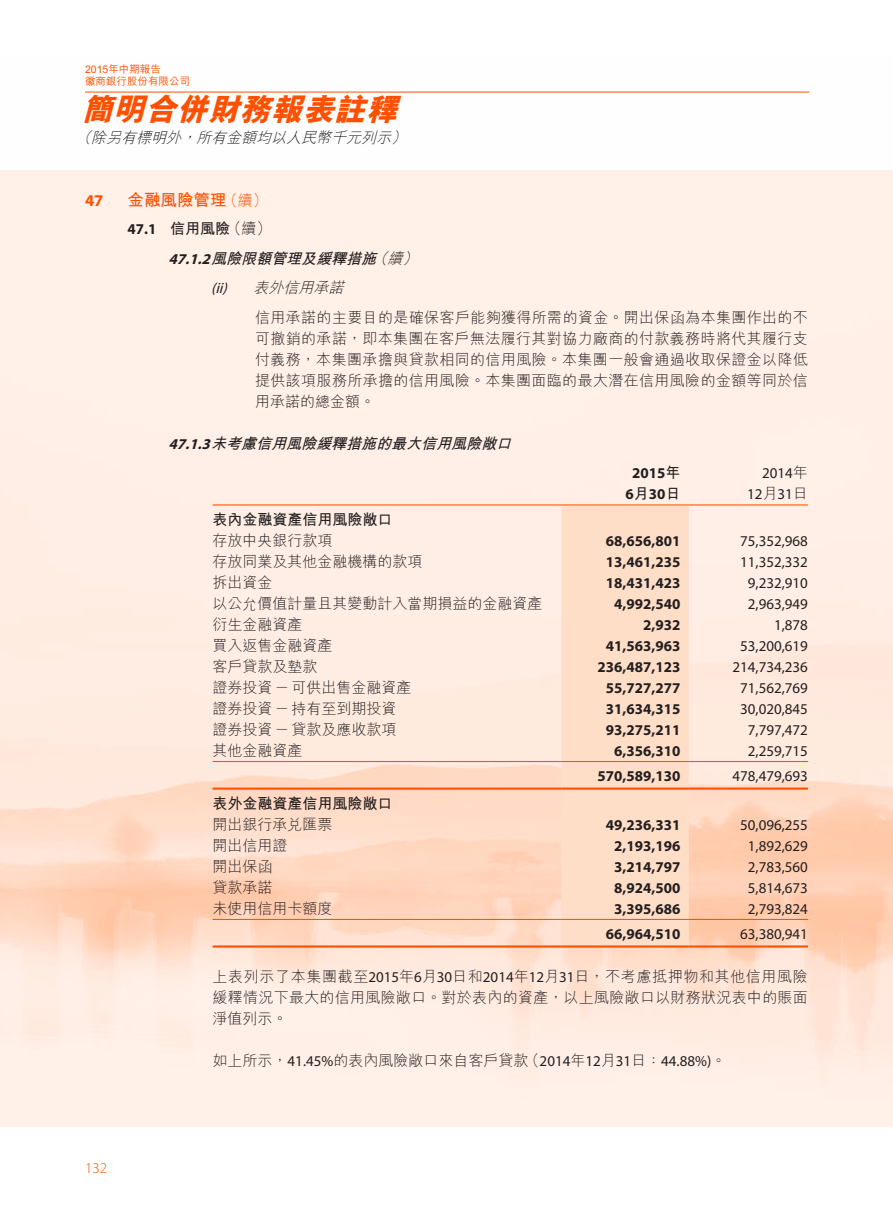
<style>
.page{position:relative;width:893px;height:1212px;background:#fff}
.page>*{position:absolute;margin:0;border:0;box-sizing:border-box;transform-origin:0 0}
.t1{font:italic 800 31.5px "M Hei HK";color:#ff5000}
.t2{font:700 16.5px "M Hei HK";color:#ff5000}
.t3{font:700 16.5px "Myriad Pro";color:#ff5000}
.t4{font:300 15px/21px "M Hei HK";color:#231f20;text-align:justify}
.t5{font:700 15px "Myriad Pro";color:#231f20}
.t6{font:15px "Myriad Pro";color:#231f20}
.t7{font:italic 700 15px "M Hei HK";color:#231f20}
.t8{font:italic 300 15px "M Hei HK";color:#231f20}
.t9{font:700 15px "M Hei HK";color:#231f20}
.t10{font:italic 15px "Myriad Pro";color:#231f20}
.t11{font:300 15px "Myriad Pro";color:#ff5000}
.t12{font:500 10.5px "M Hei HK";color:#ff5000}
.s1{font-weight:300;font-size:15px}
.s2{font-family:"M Hei HK"}
.s3{font-family:"M Hei HK";font-weight:300}
.s4{font-family:"Myriad Pro"}
.s5{font-weight:300}
.s6{font-family:"Myriad Pro";font-weight:400}
</style>
<div class="page">
<img style="left:0;top:91px;width:893px;height:1036px">
<hr style="left:85px;top:92px;width:724px;height:1px;background:#ff5000">
<div style="left:561px;top:506px;width:128px;height:439px;background:#ffdec8"></div>
<hr style="left:213px;top:504px;width:348px;height:1px;background:#ff5000">
<hr style="left:561px;top:504px;width:128px;height:1px;background:#ff5000">
<hr style="left:689px;top:504px;width:119px;height:1px;background:#ff5000">
<hr style="left:213px;top:761px;width:348px;height:1px;background:#ff5000">
<hr style="left:561px;top:761px;width:128px;height:1px;background:#ff5000">
<hr style="left:689px;top:761px;width:119px;height:1px;background:#ff5000">
<hr style="left:213px;top:787px;width:348px;height:3px;background:#ff5000">
<hr style="left:561px;top:787px;width:128px;height:3px;background:#ff5000">
<hr style="left:689px;top:787px;width:119px;height:3px;background:#ff5000">
<hr style="left:213px;top:919px;width:348px;height:1px;background:#ff5000">
<hr style="left:561px;top:919px;width:128px;height:1px;background:#ff5000">
<hr style="left:689px;top:919px;width:119px;height:1px;background:#ff5000">
<hr style="left:213px;top:945px;width:348px;height:2px;background:#ff5000">
<hr style="left:561px;top:945px;width:128px;height:2px;background:#ff5000">
<hr style="left:689px;top:945px;width:119px;height:2px;background:#ff5000">
<p class="t12" style="left:85px;top:62px;width:77px">2015年中期報告</p>
<p class="t12" style="left:85px;top:74px;width:106px">徽商銀行股份有限公司</p>
<h1 class="t1" style="left:82px;top:89px;width:328px">簡明合併財務報表註釋</h1>
<p class="t8" style="left:76px;top:126px;width:337px">（除另有標明外，所有金額均以人民幣千元列示）</p>
<p class="t3" style="left:85px;top:190px;width:20px">47</p>
<p class="t2" style="left:128px;top:188px;width:142px">金融風險管理<span class="s1">（續）</span></p>
<p class="t5" style="left:128px;top:219px;width:145px">47.1 <span class="s2">信用風險</span><span class="s3">（續）</span></p>
<p class="t7" style="left:169px;top:247px;width:256px"><span class="s4">47.1.2</span>風險限額管理及緩釋措施<span class="s5">（續）</span></p>
<p class="t10" style="left:211px;top:279px;width:22px">(ii)</p>
<p class="t8" style="left:254px;top:277px;width:97px">表外信用承諾</p>
<p class="t4" style="left:255px;top:306px;width:554px">信用承諾的主要目的是確保客戶能夠獲得所需的資金。開出保函為本集團作出的不可撤銷的承諾，即本集團在客戶無法履行其對協力廠商的付款義務時將代其履行支付義務，本集團承擔與貸款相同的信用風險。本集團一般會通過收取保證金以降低提供該項服務所承擔的信用風險。本集團面臨的最大潛在信用風險的金額等同於信用承諾的總金額。</p>
<p class="t7" style="left:169px;top:432px;width:349px"><span class="s4">47.1.3</span>未考慮信用風險緩釋措施的最大信用風險敞口</p>
<p class="t5" style="left:632px;top:463px;width:50px">2015<span class="s2">年</span></p>
<p class="t6" style="left:762px;top:464px;width:47px">2014<span class="s3">年</span></p>
<p class="t5" style="left:625px;top:484px;width:56px">6<span class="s2">月</span>30<span class="s2">日</span></p>
<p class="t6" style="left:747px;top:485px;width:62px">12<span class="s3">月</span>31<span class="s3">日</span></p>
<p class="t9" style="left:213px;top:508px;width:181px">表內金融資產信用風險敞口</p>
<p class="t4" style="left:213px;top:529px;width:121px">存放中央銀行款項</p>
<p class="t5" style="left:606px;top:531px;width:76px">68,656,801</p>
<p class="t6" style="left:740px;top:531px;width:69px">75,352,968</p>
<p class="t4" style="left:213px;top:550px;width:211px">存放同業及其他金融機構的款項</p>
<p class="t5" style="left:606px;top:552px;width:76px">13,461,235</p>
<p class="t6" style="left:740px;top:552px;width:69px">11,352,332</p>
<p class="t4" style="left:213px;top:571px;width:61px">拆出資金</p>
<p class="t5" style="left:606px;top:573px;width:76px">18,431,423</p>
<p class="t6" style="left:748px;top:573px;width:62px">9,232,910</p>
<p class="t4" style="left:213px;top:592px;width:331px">以公允價值計量且其變動計入當期損益的金融資產</p>
<p class="t5" style="left:614px;top:594px;width:68px">4,992,540</p>
<p class="t6" style="left:748px;top:594px;width:62px">2,963,949</p>
<p class="t4" style="left:213px;top:613px;width:91px">衍生金融資產</p>
<p class="t5" style="left:643px;top:615px;width:39px">2,932</p>
<p class="t6" style="left:774px;top:615px;width:35px">1,878</p>
<p class="t4" style="left:213px;top:634px;width:121px">買入返售金融資產</p>
<p class="t5" style="left:606px;top:636px;width:76px">41,563,963</p>
<p class="t6" style="left:740px;top:636px;width:69px">53,200,619</p>
<p class="t4" style="left:213px;top:655px;width:106px">客戶貸款及墊款</p>
<p class="t5" style="left:598px;top:657px;width:84px">236,487,123</p>
<p class="t6" style="left:732px;top:657px;width:77px">214,734,236</p>
<p class="t4" style="left:213px;top:676px;width:200px">證券投資－可供出售金融資產</p>
<p class="t5" style="left:606px;top:678px;width:76px">55,727,277</p>
<p class="t6" style="left:740px;top:678px;width:69px">71,562,769</p>
<p class="t4" style="left:213px;top:697px;width:185px">證券投資－持有至到期投資</p>
<p class="t5" style="left:606px;top:699px;width:76px">31,634,315</p>
<p class="t6" style="left:740px;top:699px;width:69px">30,020,845</p>
<p class="t4" style="left:213px;top:718px;width:185px">證券投資－貸款及應收款項</p>
<p class="t5" style="left:606px;top:720px;width:76px">93,275,211</p>
<p class="t6" style="left:748px;top:720px;width:62px">7,797,472</p>
<p class="t4" style="left:213px;top:739px;width:91px">其他金融資產</p>
<p class="t5" style="left:614px;top:741px;width:68px">6,356,310</p>
<p class="t6" style="left:748px;top:741px;width:62px">2,259,715</p>
<p class="t5" style="left:598px;top:766px;width:84px">570,589,130</p>
<p class="t6" style="left:732px;top:767px;width:77px">478,479,693</p>
<p class="t9" style="left:213px;top:792px;width:181px">表外金融資產信用風險敞口</p>
<p class="t4" style="left:213px;top:813px;width:121px">開出銀行承兌匯票</p>
<p class="t5" style="left:606px;top:815px;width:76px">49,236,331</p>
<p class="t6" style="left:740px;top:815px;width:69px">50,096,255</p>
<p class="t4" style="left:213px;top:834px;width:76px">開出信用證</p>
<p class="t5" style="left:614px;top:836px;width:68px">2,193,196</p>
<p class="t6" style="left:748px;top:836px;width:62px">1,892,629</p>
<p class="t4" style="left:213px;top:855px;width:61px">開出保函</p>
<p class="t5" style="left:614px;top:857px;width:68px">3,214,797</p>
<p class="t6" style="left:748px;top:857px;width:62px">2,783,560</p>
<p class="t4" style="left:213px;top:876px;width:61px">貸款承諾</p>
<p class="t5" style="left:614px;top:878px;width:68px">8,924,500</p>
<p class="t6" style="left:748px;top:878px;width:62px">5,814,673</p>
<p class="t4" style="left:213px;top:897px;width:121px">未使用信用卡額度</p>
<p class="t5" style="left:614px;top:899px;width:68px">3,395,686</p>
<p class="t6" style="left:748px;top:899px;width:62px">2,793,824</p>
<p class="t5" style="left:606px;top:924px;width:76px">66,964,510</p>
<p class="t6" style="left:740px;top:925px;width:69px">63,380,941</p>
<p class="t4" style="left:213px;top:965px;width:597px">上表列示了本集團截至<span class="s6">2015</span>年<span class="s6">6</span>月<span class="s6">30</span>日和<span class="s6">2014</span>年<span class="s6">12</span>月<span class="s6">31</span>日，不考慮抵押物和其他信用風險緩釋情況下最大的信用風險敞口。對於表內的資產，以上風險敞口以財務狀況表中的賬面淨值列示。</p>
<p class="t4" style="left:213px;top:1049px;width:515px">如上所示，<span class="s6">41.45%</span>的表內風險敞口來自客戶貸款（<span class="s6">2014</span>年<span class="s6">12</span>月<span class="s6">31</span>日：<span class="s6">44.88%)</span>。</p>
<p class="t11" style="left:85px;top:1159px;width:23px">132</p>
</div>
